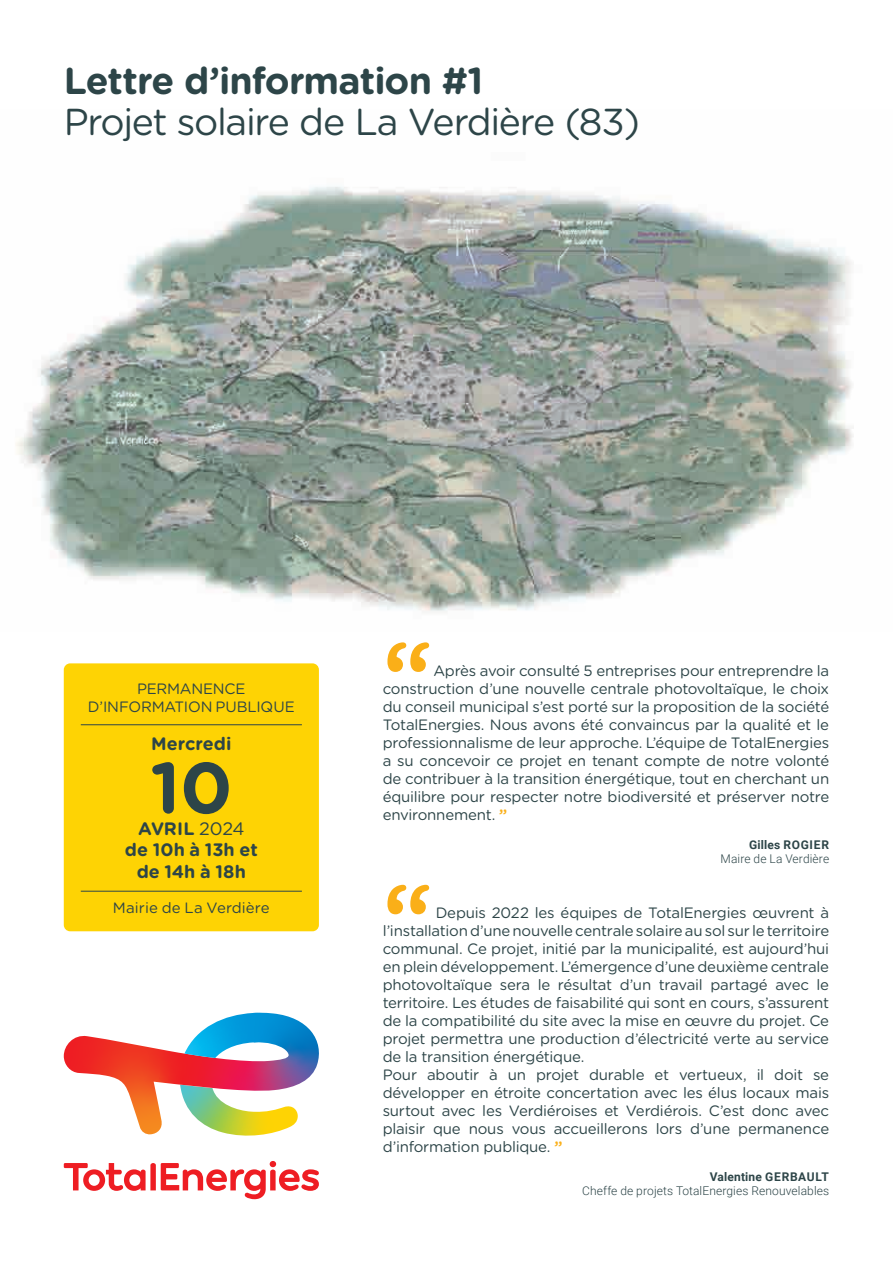
<style>
.page{position:relative;width:893px;height:1263px;background:#fff}
.page>*{position:absolute;margin:0;border:0;box-sizing:border-box;transform-origin:0 0}
.t1{font:700 90px "Gotham Rounded";color:#faaf18}
.t2{font:700 72px "Gotham Rounded";color:#2d4548}
.t3{font:37.5px "Gotham Rounded";letter-spacing:-.035em;color:#2d4548}
.t4{font:700 37.5px "Gotham Rounded";letter-spacing:-.025em;color:#2d4548}
.t5{font:700 18px/21.6px "Gotham Rounded";letter-spacing:.005em;color:#2d4548;text-align:center}
.t6{font:15px/18px "Gotham Rounded";letter-spacing:-.015em;color:#2d4548}
.t7{font:15px "Gotham Rounded";letter-spacing:.005em;color:#2d4548}
.t8{font:300 12px "Roboto";letter-spacing:.01em;color:#2d4548}
.t9{font:700 12px "Roboto";letter-spacing:.02em;color:#2d4548}
.s1{font-weight:400}
.s2{font-weight:700;color:#faaf18}
</style>
<div class="page">
<svg style="left:64px;top:1161px;width:255px;height:38px"></svg>
<svg style="left:64px;top:1013px;width:255px;height:123px"></svg>
<img style="left:16px;top:186px;width:838px;height:426px">
<div style="left:64px;top:663px;width:255px;height:268px;background:#fed304;border-radius:6px"></div>
<hr style="left:81px;top:724px;width:221px;height:1px;background:#2d4548">
<hr style="left:81px;top:891px;width:221px;height:1px;background:#2d4548">
<h3 class="t4" style="left:64px;top:53px;width:421px">Lettre d’information #1</h3>
<h3 class="t3" style="left:64px;top:96px;width:578px">Projet solaire de La Verdière (83)</h3>
<p class="t6" style="left:88px;top:679px;width:208px;text-align:center">PERMANENCE<br>D’INFORMATION PUBLIQUE</p>
<p class="t5" style="left:151px;top:732px;width:82px">Mercredi</p>
<h2 class="t2" style="left:150px;top:735px;width:84px">10</h2>
<p class="t5" style="left:125px;top:838px;width:134px">de 10h à 13h et de 14h à 18h</p>
<p class="t7" style="left:113px;top:897px;width:158px">Mairie de La Verdière</p>
<p class="t5" style="left:138px;top:817px;width:108px">AVRIL <span class="s1">2024</span></p>
<h1 class="t1" style="left:383px;top:608px;width:50px">“</h1>
<p class="t6" style="left:383px;top:661px;width:448px;text-align:justify;text-indent:51px">Après avoir consulté 5 entreprises pour entreprendre la construction d’une nouvelle centrale photovoltaïque, le choix du conseil municipal s’est porté sur la proposition de la société TotalEnergies. Nous avons été convaincus par la qualité et le professionnalisme de leur approche. L’équipe de TotalEnergies a su concevoir ce projet en tenant compte de notre volonté de contribuer à la transition énergétique, tout en cherchant un équilibre pour respecter notre biodiversité et préserver notre environnement. <span class="s2">”</span></p>
<p class="t9" style="left:749px;top:836px;width:81px">Gilles ROGIER</p>
<p class="t8" style="left:720px;top:850px;width:110px">Maire de La Verdière</p>
<h1 class="t1" style="left:383px;top:850px;width:50px">“</h1>
<p class="t6" style="left:383px;top:903px;width:448px;text-indent:53px">Depuis 2022 les équipes de TotalEnergies œuvrent à l’installation d’une nouvelle centrale solaire au sol sur le territoire communal. Ce projet, initié par la municipalité, est aujourd’hui en plein développement. L’émergence d’une deuxième centrale photovoltaïque sera le résultat d’un travail partagé avec le territoire. Les études de faisabilité qui sont en cours, s’assurent de la compatibilité du site avec la mise en œuvre du projet. Ce projet permettra une production d’électricité verte au service de la transition énergétique.<br>Pour aboutir à un projet durable et vertueux, il doit se développer en étroite concertation avec les élus locaux mais surtout avec les Verdiéroises et Verdiérois. C’est donc avec plaisir que nous vous accueillerons lors d’une permanence d’information publique. <span class="s2">”</span></p>
<p class="t9" style="left:710px;top:1168px;width:121px">Valentine GERBAULT</p>
<p class="t8" style="left:582px;top:1183px;width:249px">Cheffe de projets TotalEnergies Renouvelables</p>
</div>
